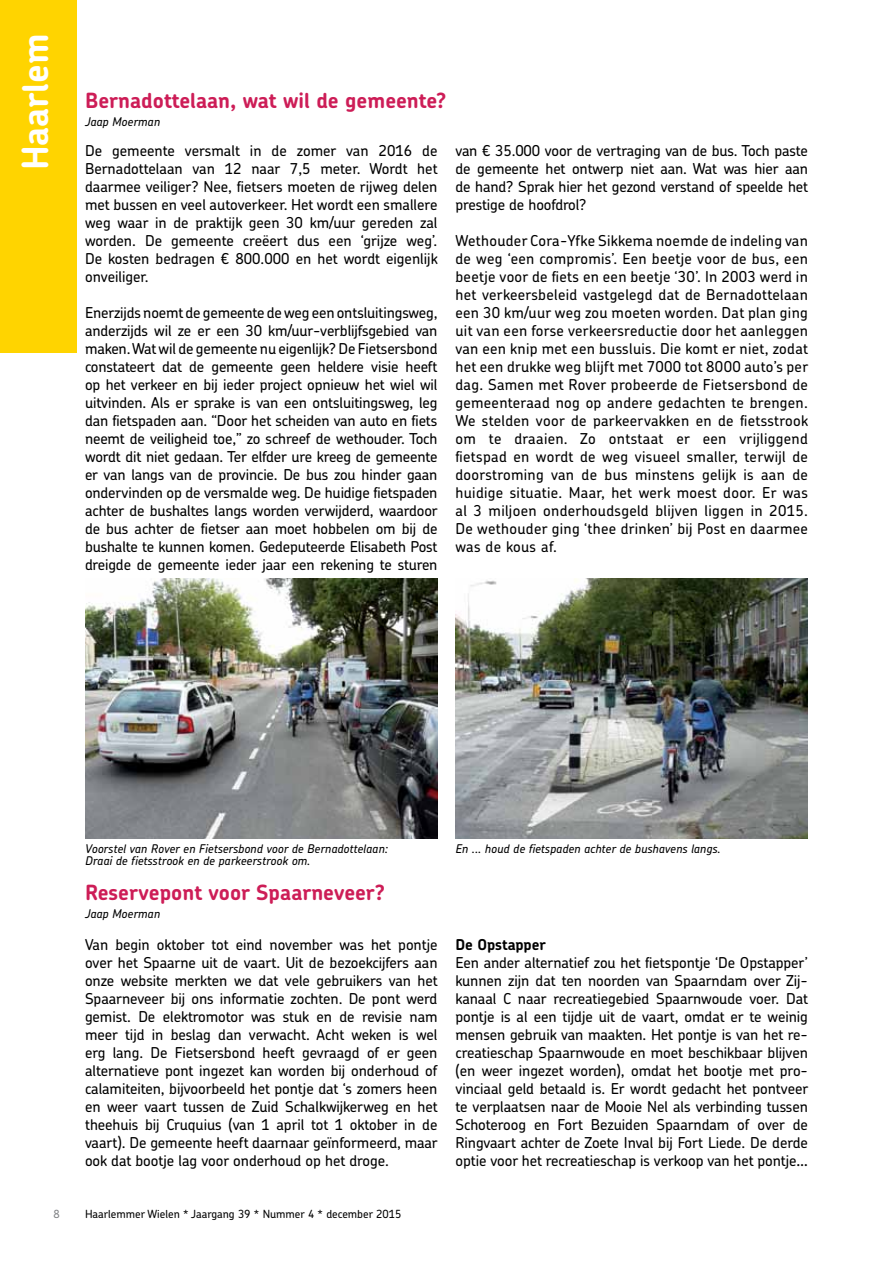
<style>
.page{position:relative;width:893px;height:1263px;background:#fff}
.page>*{position:absolute;margin:0;border:0;box-sizing:border-box;transform-origin:0 0}
.t1{font:700 36px "Chevin Std";color:#fff}
.t2{font:700 21px "Chevin Std";color:#cd1d57}
.t3{font:500 15px/18px "Chevin Std";letter-spacing:-.005em;color:#000;text-align:justify}
.t4{font:700 15px "Chevin Std";letter-spacing:-.005em;color:#000}
.t5{font:italic 500 12px/12px "Chevin Std";color:#000}
.t6{font:500 11.25px "Chevin Std";color:#000}
.t7{font:500 11.25px "Chevin Std";color:#808285}
</style>
<div class="page">
<div style="left:0;top:0;width:77px;height:353px;background:#ffd400"></div>
<img style="left:455px;top:578px;width:353px;height:260px">
<img style="left:85px;top:578px;width:352px;height:260px">
<h1 class="t1" style="left:12px;top:170px;width:138px;rotate:-90deg">Haarlem</h1>
<h2 class="t2" style="left:85px;top:87px;width:363px">Bernadottelaan, wat wil de gemeente?</h2>
<p class="t5" style="left:85px;top:115px;width:77px">Jaap Moerman</p>
<p class="t3" style="left:85px;top:141px;width:354px">De gemeente versmalt in de zomer van 2016 de Bernadottelaan van 12 naar 7,5 meter. Wordt het daarmee veiliger? Nee, fietsers moeten de rijweg delen met bussen en veel autoverkeer. Het wordt een smallere weg waar in de praktijk geen 30 km/uur gereden zal worden. De gemeente creëert dus een ‘grijze weg’.<br>De kosten bedragen € 800.000 en het wordt eigenlijk onveiliger.</p>
<p class="t3" style="left:85px;top:303px;width:354px">Enerzijds noemt de gemeente de weg een ontsluitingsweg, anderzijds wil ze er een 30 km/uur-verblijfsgebied van maken. Wat wil de gemeente nu eigenlijk? De Fietsersbond constateert dat de gemeente geen heldere visie heeft op het verkeer en bij ieder project opnieuw het wiel wil uitvinden. Als er sprake is van een ontsluitingsweg, leg dan fietspaden aan. “Door het scheiden van auto en fiets neemt de veiligheid toe,” zo schreef de wethouder. Toch wordt dit niet gedaan. Ter elfder ure kreeg de gemeente er van langs van de provincie. De bus zou hinder gaan ondervinden op de versmalde weg. De huidige fietspaden achter de bushaltes langs worden verwijderd, waardoor de bus achter de fietser aan moet hobbelen om bij de bushalte te kunnen komen. Gedeputeerde Elisabeth Post dreigde de gemeente ieder jaar een rekening te sturen</p>
<p class="t3" style="left:455px;top:141px;width:354px">van € 35.000 voor de vertraging van de bus. Toch paste de gemeente het ontwerp niet aan. Wat was hier aan de hand? Sprak hier het gezond verstand of speelde het prestige de hoofdrol?</p>
<p class="t3" style="left:455px;top:231px;width:354px">Wethouder Cora-Yfke Sikkema noemde de indeling van de weg ‘een compromis’. Een beetje voor de bus, een beetje voor de fiets en een beetje ‘30’. In 2003 werd in het verkeersbeleid vastgelegd dat de Bernadottelaan een 30 km/uur weg zou moeten worden. Dat plan ging uit van een forse verkeersreductie door het aanleggen van een knip met een bussluis. Die komt er niet, zodat het een drukke weg blijft met 7000 tot 8000 auto’s per dag. Samen met Rover probeerde de Fietsersbond de gemeenteraad nog op andere gedachten te brengen.<br>We stelden voor de parkeervakken en de fietsstrook om te draaien. Zo ontstaat er een vrijliggend fietspad en wordt de weg visueel smaller, terwijl de doorstroming van de bus minstens gelijk is aan de huidige situatie. Maar, het werk moest door. Er was al 3 miljoen onderhoudsgeld blijven liggen in 2015.<br>De wethouder ging ‘thee drinken’ bij Post en daarmee was de kous af.</p>
<p class="t5" style="left:85px;top:842px;width:304px">Voorstel van Rover en Fietsersbond voor de Bernadottelaan:<br>Draai de fietsstrook en de parkeerstrook om.</p>
<p class="t5" style="left:455px;top:842px;width:267px">En ... houd de fietspaden achter de bushavens langs.</p>
<h2 class="t2" style="left:85px;top:879px;width:302px">Reservepont voor Spaarneveer?</h2>
<p class="t5" style="left:85px;top:907px;width:77px">Jaap Moerman</p>
<p class="t3" style="left:85px;top:935px;width:354px">Van begin oktober tot eind november was het pontje over het Spaarne uit de vaart. Uit de bezoekcijfers aan onze website merkten we dat vele gebruikers van het Spaarneveer bij ons informatie zochten. De pont werd gemist. De elektromotor was stuk en de revisie nam meer tijd in beslag dan verwacht. Acht weken is wel erg lang. De Fietsersbond heeft gevraagd of er geen alternatieve pont ingezet kan worden bij onderhoud of calamiteiten, bijvoorbeeld het pontje dat ‘s zomers heen en weer vaart tussen de Zuid Schalkwijkerweg en het theehuis bij Cruquius (van 1 april tot 1 oktober in de vaart). De gemeente heeft daarnaar geïnformeerd, maar ook dat bootje lag voor onderhoud op het droge.</p>
<p class="t4" style="left:455px;top:935px;width:92px">De Opstapper</p>
<p class="t3" style="left:455px;top:953px;width:354px">Een ander alternatief zou het fietspontje ‘De Opstapper’ kunnen zijn dat ten noorden van Spaarndam over Zij&shy;kanaal C naar recreatiegebied Spaarnwoude voer. Dat pontje is al een tijdje uit de vaart, omdat er te weinig mensen gebruik van maakten. Het pontje is van het re&shy;creatieschap Spaarnwoude en moet beschikbaar blijven (en weer ingezet worden), omdat het bootje met pro&shy;vinciaal geld betaald is. Er wordt gedacht het pontveer te verplaatsen naar de Mooie Nel als verbinding tussen Schoteroog en Fort Bezuiden Spaarndam of over de Ringvaart achter de Zoete Inval bij Fort Liede. De derde optie voor het recreatieschap is verkoop van het pontje…</p>
<p class="t7" style="left:54px;top:1207px;width:8px">8</p>
<p class="t6" style="left:85px;top:1207px;width:318px">Haarlemmer Wielen * Jaargang 39 * Nummer 4 * december 2015</p>
</div>
